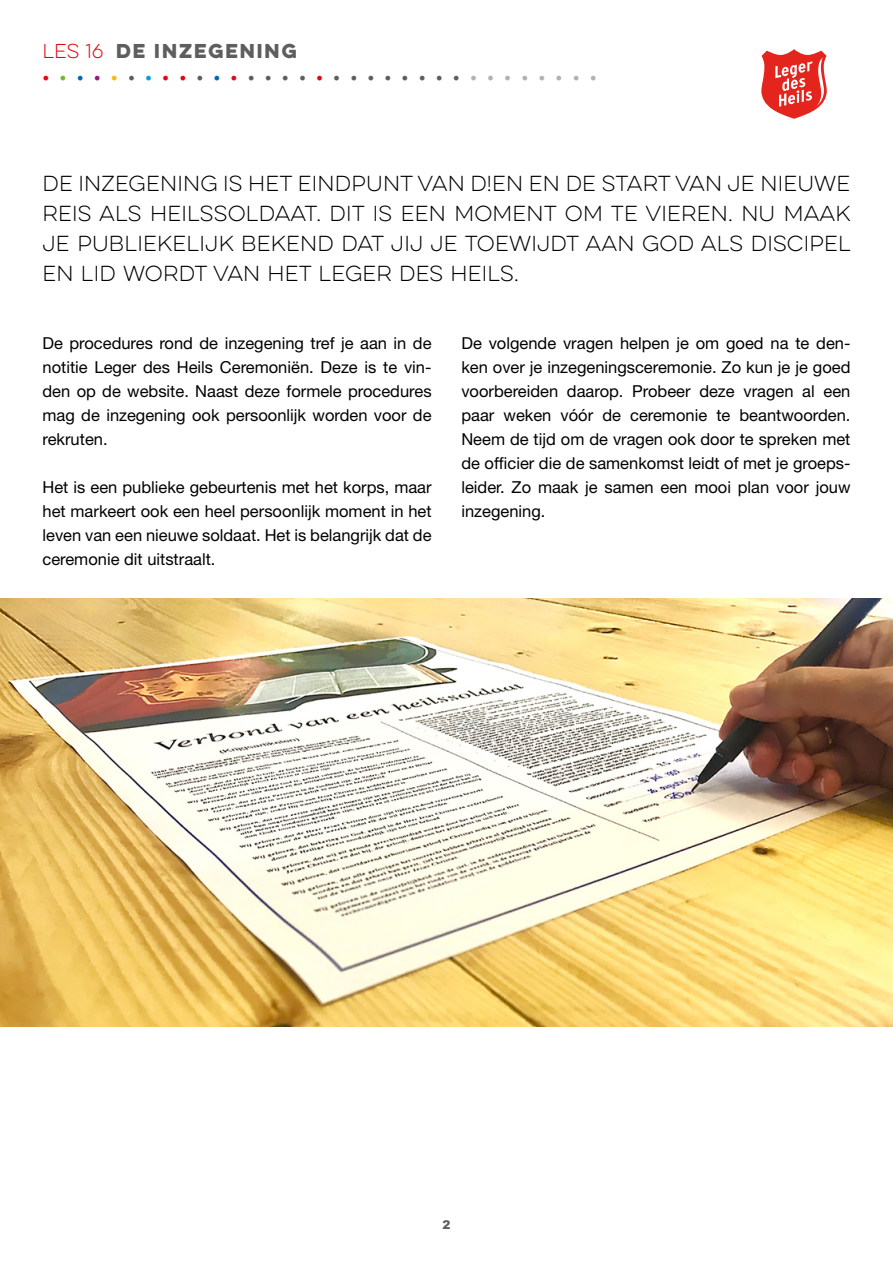
<style>
.page{position:relative;width:893px;height:1263px;background:#fff}
.page>*{position:absolute;margin:0;border:0;box-sizing:border-box;transform-origin:0 0}
.t1{font:100 19.5px/30px "Eveleth Clean";letter-spacing:.01em;color:#000;text-align:justify}
.t2{font:18px "Minion Pro";color:#5f5e5e}
.t3{font:18px "Eveleth Clean";letter-spacing:.11em;color:#5f5e5e}
.t4{font:16.5px/24px "Helvetica Neue";color:#000;text-align:justify}
.t5{font:900 12px "Arial";color:#5f5e5e}
.s1{font-weight:100;color:#e30613}
.s2{color:#e30613}
.s3{color:#76b82a}
.s4{color:#0069b4}
.s5{color:#951b81}
.s6{color:#fbba00}
.s7{color:#009fe3}
.s8{color:#b3b2b2}
</style>
<div class="page">
<svg style="left:761px;top:49px;width:66px;height:70px"></svg>
<img style="left:1px;top:598px;width:892px;height:429px">
<p class="t3" style="left:43px;top:37px;width:256px"><span class="s1">LES 16</span> DE INZEGENING</p>
<p class="t2" style="left:43px;top:64px;width:556px"><span class="s2">•</span><span class="s3">•</span><span class="s4">•</span><span class="s5">•</span><span class="s6">•</span>•<span class="s7">•</span><span class="s2">••</span>•<span class="s4">•</span><span class="s2">•</span>••••<span class="s2">•</span>••••••••<span class="s8">••••••••</span></p>
<p class="t1" style="left:43px;top:169px;width:810px">DE INZEGENING IS HET EINDPUNT VAN D!EN EN DE START VAN JE NIEUWE REIS ALS HEILSSOLDAAT. DIT IS EEN MOMENT OM TE VIEREN. NU MAAK JE PUBLIEKELIJK BEKEND DAT JIJ JE TOEWIJDT AAN GOD ALS DISCIPEL EN LID WORDT VAN HET LEGER DES HEILS.</p>
<p class="t4" style="left:43px;top:331px;width:391px">De procedures rond de inzegening tref je aan in de notitie Leger des Heils Ceremoniën. Deze is te vin&shy;den op de website. Naast deze formele procedures mag de inzegening ook persoonlijk worden voor de rekruten.</p>
<p class="t4" style="left:43px;top:475px;width:391px">Het is een publieke gebeurtenis met het korps, maar het markeert ook een heel persoonlijk moment in het leven van een nieuwe soldaat. Het is belangrijk dat de ceremonie dit uitstraalt.</p>
<p class="t4" style="left:461px;top:331px;width:391px">De volgende vragen helpen je om goed na te den&shy;ken over je inzegeningsceremonie. Zo kun je je goed voorbereiden daarop. Probeer deze vragen al een paar weken vóór de ceremonie te beantwoorden.<br>Neem de tijd om de vragen ook door te spreken met de officier die de samenkomst leidt of met je groeps&shy;leider. Zo maak je samen een mooi plan voor jouw inzegening.</p>
<p class="t5" style="left:442px;top:1216px;width:10px">2</p>
</div>
